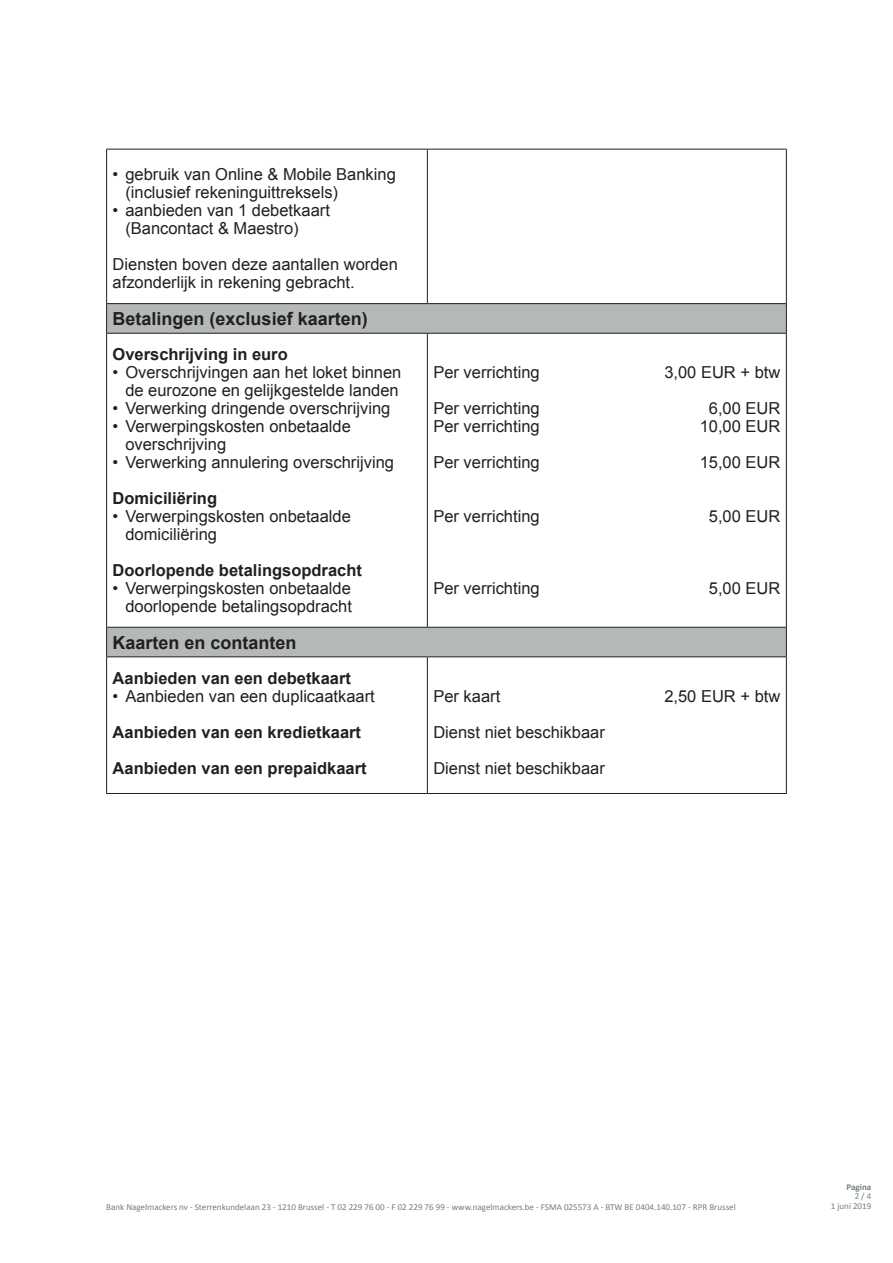
<style>
.page{position:relative;width:893px;height:1263px;background:#fff}
.page>*{position:absolute;margin:0;border:0;box-sizing:border-box;transform-origin:0 0}
.t1{font:700 18px "Arial";color:#231f20}
.t2{font:16.5px/18px "Arial";color:#231f20}
.t3{font:700 16.5px/36px "Arial";color:#231f20}
.t4{font:9px "Calibri";color:#728079}
.t5{font:700 9px "Calibri";color:#728079}
</style>
<div class="page">
<svg style="left:107px;top:304px;width:679px;height:352px"></svg>
<hr style="left:106px;top:149px;width:321px;height:1px;background:#231f20">
<hr style="left:106px;top:149px;width:1px;height:154px;background:#231f20">
<hr style="left:427px;top:149px;width:360px;height:1px;background:#231f20">
<hr style="left:427px;top:149px;width:1px;height:154px;background:#231f20">
<hr style="left:786px;top:149px;width:1px;height:154px;background:#231f20">
<hr style="left:106px;top:303px;width:321px;height:1px;background:#231f20">
<svg style="left:106px;top:304px;width:1px;height:29px"></svg>
<hr style="left:427px;top:303px;width:360px;height:1px;background:#231f20">
<svg style="left:786px;top:304px;width:1px;height:29px"></svg>
<hr style="left:106px;top:333px;width:321px;height:1px;background:#231f20">
<hr style="left:106px;top:334px;width:1px;height:293px;background:#231f20">
<hr style="left:427px;top:333px;width:360px;height:1px;background:#231f20">
<hr style="left:427px;top:334px;width:1px;height:293px;background:#231f20">
<hr style="left:786px;top:334px;width:1px;height:293px;background:#231f20">
<hr style="left:106px;top:627px;width:321px;height:1px;background:#231f20">
<svg style="left:106px;top:627px;width:1px;height:29px"></svg>
<hr style="left:427px;top:627px;width:360px;height:1px;background:#231f20">
<svg style="left:786px;top:627px;width:1px;height:29px"></svg>
<hr style="left:106px;top:656px;width:321px;height:1px;background:#231f20">
<hr style="left:106px;top:657px;width:1px;height:136px;background:#231f20">
<hr style="left:427px;top:656px;width:360px;height:1px;background:#231f20">
<hr style="left:427px;top:657px;width:1px;height:136px;background:#231f20">
<hr style="left:786px;top:657px;width:1px;height:136px;background:#231f20">
<hr style="left:106px;top:793px;width:321px;height:1px;background:#231f20">
<hr style="left:427px;top:793px;width:360px;height:1px;background:#231f20">
<p class="t2" style="left:125px;top:165px;width:272px;text-indent:-13px">• gebruik van Online &amp; Mobile Banking (inclusief rekeninguittreksels)</p>
<p class="t2" style="left:125px;top:201px;width:206px;text-indent:-13px">• aanbieden van 1 debetkaart (Bancontact &amp; Maestro)</p>
<p class="t2" style="left:113px;top:255px;width:287px">Diensten boven deze aantallen worden afzonderlijk in rekening gebracht.</p>
<p class="t1" style="left:113px;top:307px;width:257px">Betalingen (exclusief kaarten)</p>
<p class="t3" style="left:113px;top:337px;width:177px">Overschrijving in euro</p>
<p class="t2" style="left:113px;top:363px;width:290px;text-align:right">• Overschrijvingen aan het loket binnen de eurozone en gelijkgestelde landen</p>
<p class="t2" style="left:113px;top:399px;width:279px">• Verwerking dringende overschrijving</p>
<p class="t2" style="left:125px;top:417px;width:227px;text-indent:-13px">• Verwerpingskosten onbetaalde overschrijving</p>
<p class="t2" style="left:113px;top:453px;width:283px">• Verwerking annulering overschrijving</p>
<p class="t3" style="left:113px;top:481px;width:106px">Domiciliëring</p>
<p class="t2" style="left:125px;top:507px;width:227px;text-indent:-13px">• Verwerpingskosten onbetaalde domiciliëring</p>
<p class="t3" style="left:113px;top:553px;width:251px">Doorlopende betalingsopdracht</p>
<p class="t2" style="left:113px;top:579px;width:241px;text-align:right">• Verwerpingskosten onbetaalde doorlopende betalingsopdracht</p>
<p class="t1" style="left:113px;top:630px;width:186px">Kaarten en contanten</p>
<p class="t3" style="left:113px;top:661px;width:240px">Aanbieden van een debetkaart</p>
<p class="t2" style="left:113px;top:687px;width:264px">• Aanbieden van een duplicaatkaart</p>
<p class="t3" style="left:113px;top:715px;width:256px">Aanbieden van een kredietkaart<br>Aanbieden van een prepaidkaart</p>
<p class="t2" style="left:433px;top:363px;width:108px">Per verrichting</p>
<p class="t2" style="left:664px;top:363px;width:118px">3,00 EUR + btw</p>
<p class="t2" style="left:433px;top:399px;width:108px">Per verrichting</p>
<p class="t2" style="left:709px;top:399px;width:73px">6,00 EUR</p>
<p class="t2" style="left:433px;top:417px;width:108px">Per verrichting</p>
<p class="t2" style="left:700px;top:417px;width:82px">10,00 EUR</p>
<p class="t2" style="left:433px;top:453px;width:108px">Per verrichting</p>
<p class="t2" style="left:700px;top:453px;width:82px">15,00 EUR</p>
<p class="t2" style="left:433px;top:507px;width:108px">Per verrichting</p>
<p class="t2" style="left:709px;top:507px;width:73px">5,00 EUR</p>
<p class="t2" style="left:433px;top:579px;width:108px">Per verrichting</p>
<p class="t2" style="left:709px;top:579px;width:73px">5,00 EUR</p>
<p class="t2" style="left:433px;top:687px;width:68px">Per kaart</p>
<p class="t2" style="left:664px;top:687px;width:118px">2,50 EUR + btw</p>
<p class="t2" style="left:433px;top:714px;width:173px;line-height:36px">Dienst niet beschikbaar<br>Dienst niet beschikbaar</p>
<p class="t5" style="left:846px;top:1181px;width:26px">Pagina</p>
<p class="t4" style="left:855px;top:1190px;width:18px">2 / 4</p>
<p class="t4" style="left:106px;top:1201px;width:631px">Bank Nagelmackers nv - Sterrenkundelaan 23 - 1210 Brussel - T 02 229 76 00 - F 02 229 76 99 - www.nagelmackers.be - FSMA 025573 A - BTW BE 0404.140.107 - RPR Brussel</p>
<p class="t4" style="left:831px;top:1200px;width:42px">1 juni 2019</p>
</div>
